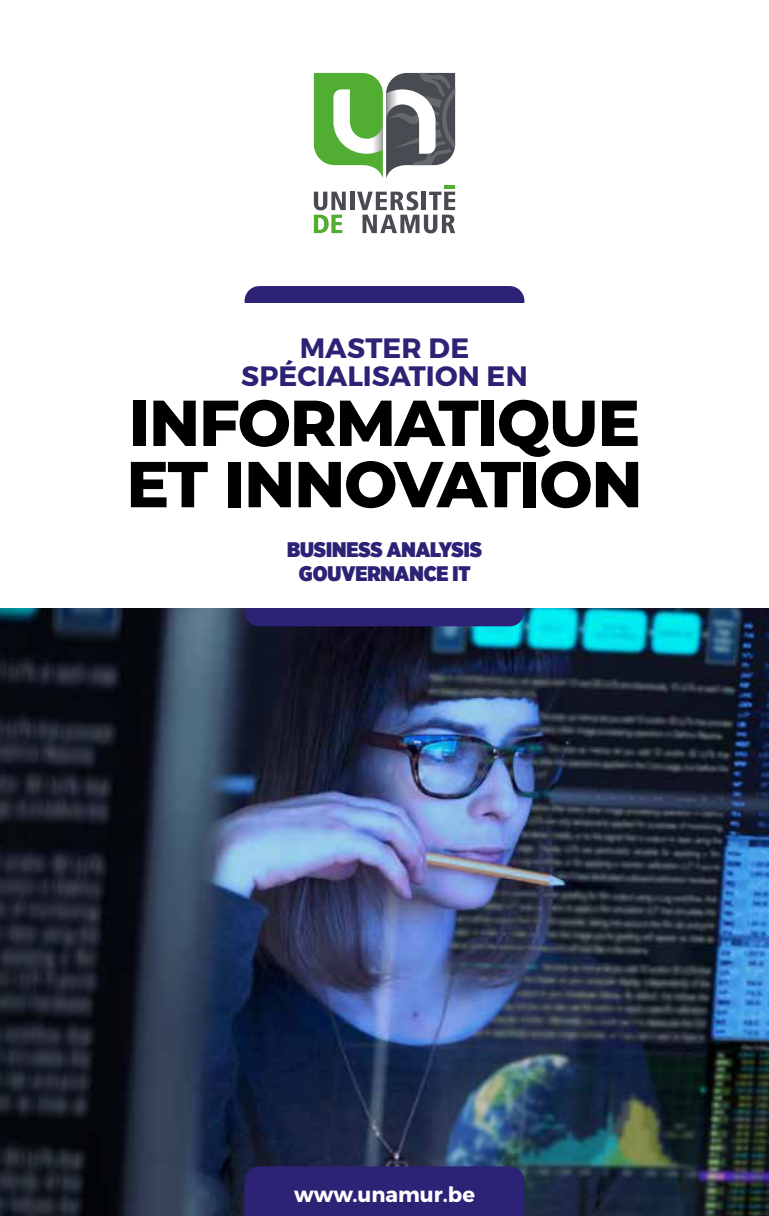
<style>
.page{position:relative;width:769px;height:1216px;background:#fff}
.page>*{position:absolute;margin:0;border:0;box-sizing:border-box;transform-origin:0 0}
.t1{font:800 64.75px/61.2px "Montserrat";letter-spacing:-.02em;color:#000}
.t2{font:700 28px/28px "Montserrat";color:#2c2276;text-align:center}
.t3{font:900 21px/24.5px "Gotham Narrow";color:#2c2276;text-align:center}
.t4{font:700 21px "Montserrat";color:#fff}
</style>
<div class="page">
<div style="left:245px;top:286px;width:279px;height:109px;background:#2c2276;border-radius:15px"></div>
<div style="left:0;top:304px;width:769px;height:911px;background:#fff"></div>
<img style="left:0;top:608px;width:769px;height:607px">
<hr style="left:350px;top:192px;width:4px;height:18px;background:#494b52">
<svg style="left:314px;top:192px;width:32px;height:41px"></svg>
<svg style="left:357px;top:185px;width:98px;height:48px"></svg>
<svg style="left:314px;top:73px;width:141px;height:105px"></svg>
<div style="left:245px;top:1166px;width:279px;height:49px;background:#2c2276"></div>
<div style="left:245px;top:608px;width:279px;height:18px;background:#2c2276"></div>
<h2 class="t2" style="left:241px;top:334px;width:288px">MASTER DE<br>SPÉCIALISATION EN</h2>
<h1 class="t1" style="left:126px;top:389px;width:518px">INFORMATIQUE<br>ET INNOVATION</h1>
<p class="t3" style="left:287px;top:536px;width:196px">BUSINESS ANALYSIS<br>GOUVERNANCE IT</p>
<p class="t4" style="left:294px;top:1180px;width:182px">www.unamur.be</p>
</div>
